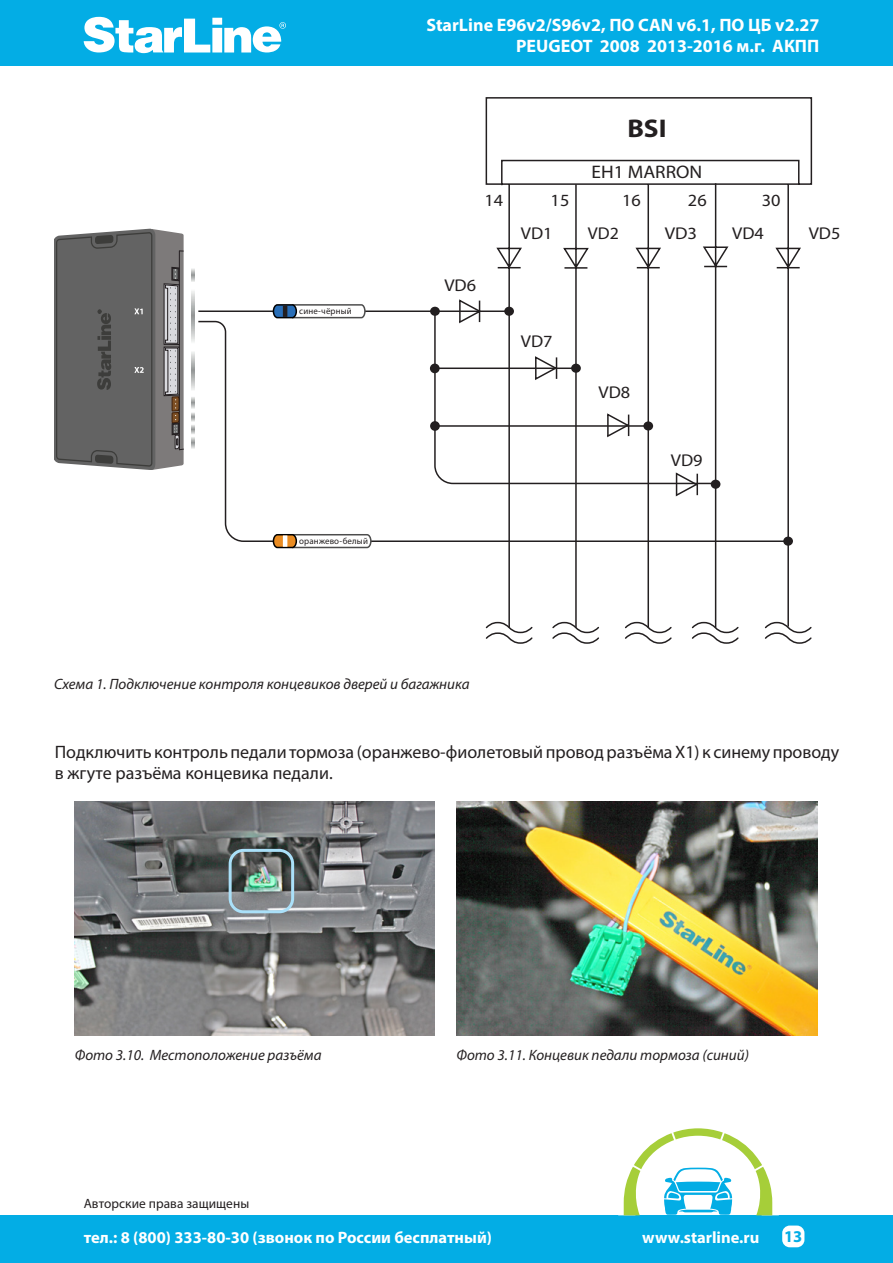
<style>
.page{position:relative;width:893px;height:1263px;background:#fff}
.page>*{position:absolute;margin:0;border:0;box-sizing:border-box;transform-origin:0 0}
.t1{font:700 25.65px "Myriad Pro";color:#231f20;scale:1.07 1}
.t2{font:18.15px "Myriad Pro";color:#231f20;scale:1.07 1}
.Основной_текст{font:18px/21.6px "Myriad Pro";color:#231f20}
.t3{font:700 18px/21.6px "Myriad Pro";color:#fff;text-align:right}
.t4{font:17.1px "Myriad Pro";color:#231f20;scale:1.07 1}
.t5{font:17.1px "Myriad Pro";color:#231f20;scale:1.04 1}
.t6{font:17.1px "Myriad Pro";color:#231f20;scale:1.09 1}
.t7{font:700 16.5px "Myriad Pro";color:#fff}
.t8{font:700 16.5px "Myriad Pro";color:#03ade5}
.текст_таблиц_заголов{font:italic 15px "Myriad Pro";color:#231f20}
.t9{font:13.5px "Myriad Pro";letter-spacing:.005em;color:#231f20}
.текст_таблиц_заголов-2{font:9px "Myriad Pro";letter-spacing:.015em;color:#231f20}
</style>
<div class="page">
<div style="left:0;top:0;width:893px;height:65px;background:#03ade5"></div>
<svg style="left:84px;top:17px;width:202px;height:36px"></svg>
<div style="left:0;top:1215px;width:893px;height:48px;background:#03ade5"></div>
<div style="left:782px;top:1225px;width:22px;height:22px;background:#fff;border-radius:8px"></div>
<svg style="left:623px;top:1128px;width:150px;height:87px"></svg>
<img style="left:75px;top:802px;width:360px;height:234px">
<img style="left:456px;top:802px;width:362px;height:234px">
<div style="left:229px;top:849px;width:65px;height:64px;border:3px solid #aae0f9;border-radius:13px"></div>
<svg style="left:485px;top:629px;width:327px;height:15px"></svg>
<svg style="left:485px;top:97px;width:328px;height:532px"></svg>
<svg style="left:198px;top:320px;width:592px;height:223px"></svg>
<svg style="left:433px;top:182px;width:296px;height:447px"></svg>
<hr style="left:198px;top:310px;width:311px;height:2px;background:#231f20">
<svg style="left:433px;top:311px;width:283px;height:174px"></svg>
<svg style="left:272px;top:304px;width:94px;height:15px"></svg>
<hr style="left:283px;top:306px;width:4px;height:11px;background:#231f20">
<svg style="left:272px;top:533px;width:100px;height:16px"></svg>
<svg style="left:283px;top:535px;width:4px;height:12px"></svg>
<svg style="left:192px;top:291px;width:3px;height:51px"></svg>
<svg style="left:192px;top:268px;width:3px;height:14px"></svg>
<svg style="left:192px;top:352px;width:3px;height:38px"></svg>
<svg style="left:192px;top:397px;width:3px;height:52px"></svg>
<svg style="left:54px;top:229px;width:130px;height:240px;background:#6b6b6b"></svg>
<p class="t3" style="left:426px;top:13px;width:394px">StarLine E96v2/S96v2, ПО CAN v6.1, ПО ЦБ v2.27<br>PEUGEOT 2008 2013-2016 м.г. AКПП</p>
<h1 class="t1" style="left:627px;top:112px;width:38px">BSI</h1>
<p class="t2" style="left:591px;top:161px;width:105px">EH1 MARRON</p>
<p class="t4" style="left:484px;top:189px;width:19px">14</p>
<p class="t4" style="left:551px;top:189px;width:19px">15</p>
<p class="t4" style="left:622px;top:189px;width:19px">16</p>
<p class="t4" style="left:688px;top:189px;width:19px">26</p>
<p class="t4" style="left:762px;top:189px;width:19px">30</p>
<p class="текст_таблиц_заголов-2" style="left:299px;top:305px;width:54px">сине-чёрный</p>
<p class="текст_таблиц_заголов-2" style="left:299px;top:535px;width:70px">оранжево-белый</p>
<p class="t4" style="left:444px;top:275px;width:31px">VD6</p>
<p class="t4" style="left:521px;top:223px;width:31px">VD1</p>
<p class="t5" style="left:588px;top:223px;width:31px">VD2</p>
<p class="t6" style="left:665px;top:223px;width:31px">VD3</p>
<p class="t4" style="left:732px;top:223px;width:31px">VD4</p>
<p class="t4" style="left:809px;top:223px;width:31px">VD5</p>
<p class="t4" style="left:521px;top:331px;width:31px">VD7</p>
<p class="t4" style="left:598px;top:381px;width:31px">VD8</p>
<p class="t4" style="left:671px;top:449px;width:31px">VD9</p>
<p class="текст_таблиц_заголов" style="left:54px;top:675px;width:417px">Схема 1. Подключение контроля концевиков дверей и багажника</p>
<p class="Основной_текст" style="left:55px;top:741px;width:786px">Подключить контроль педали тормоза (оранжево-фиолетовый провод разъёма Х1) к синему проводу в жгуте разъёма концевика педали.</p>
<p class="текст_таблиц_заголов" style="left:75px;top:1045px;width:248px">Фото 3.10. Местоположение разъёма</p>
<p class="текст_таблиц_заголов" style="left:456px;top:1045px;width:294px">Фото 3.11. Концевик педали тормоза (синий)</p>
<p class="t9" style="left:84px;top:1195px;width:167px">Авторские права защищены</p>
<p class="t7" style="left:84px;top:1226px;width:410px">тел.: 8 (800) 333-80-30 (звонок по России бесплатный)</p>
<p class="t7" style="left:642px;top:1226px;width:119px">www.starline.ru</p>
<p class="t8" style="left:784px;top:1226px;width:20px">13</p>
</div>
